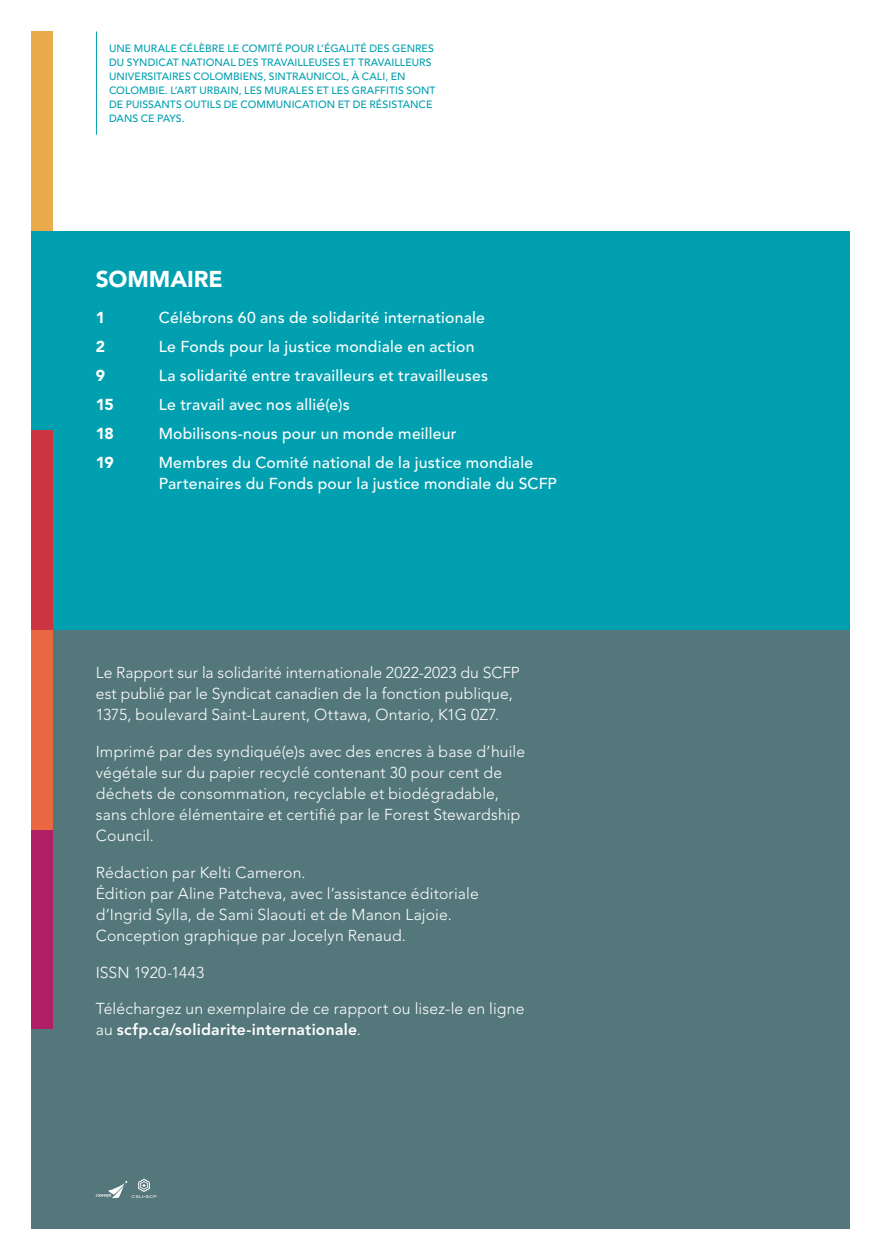
<style>
.page{position:relative;width:882px;height:1260px;background:#fff}
.page>*{position:absolute;margin:0;border:0;box-sizing:border-box;transform-origin:0 0}
.t1{font:900 22.75px "Avenir LT Std";color:#fff}
.t2{font:300 15.75px/21px "Avenir LT Std";letter-spacing:.01em;color:#fff}
.t3{font:500 15.75px/21px "Avenir LT Std";letter-spacing:.015em;color:#fff}
.t4{font:900 15.75px "Avenir LT Std";color:#fff}
.t5{font:500 10.5px/14px "Avenir LT Std";letter-spacing:.005em;color:#00a0b0}
.s1{font-weight:800}
</style>
<div class="page">
<div style="left:32px;top:231px;width:818px;height:399px;background:#00a0b0"></div>
<div style="left:32px;top:630px;width:818px;height:598px;background:#54777b"></div>
<svg style="left:96px;top:1179px;width:60px;height:19px"></svg>
<div style="left:32px;top:830px;width:21px;height:199px;background:#af1f65"></div>
<div style="left:32px;top:32px;width:21px;height:199px;background:#e9ab4c"></div>
<div style="left:32px;top:430px;width:21px;height:200px;background:#cc343f"></div>
<div style="left:32px;top:630px;width:21px;height:200px;background:#ea6742"></div>
<hr style="left:96px;top:31px;width:1px;height:104px;background:#00a0b0">
<p class="t5" style="left:109px;top:42px;width:328px">UNE MURALE CÉLÈBRE LE COMITÉ POUR L’ÉGALITÉ DES GENRES DU SYNDICAT NATIONAL DES TRAVAILLEUSES ET TRAVAILLEURS UNIVERSITAIRES COLOMBIENS, SINTRAUNICOL, À CALI, EN COLOMBIE. L’ART URBAIN, LES MURALES ET LES GRAFFITIS SONT DE PUISSANTS OUTILS DE COMMUNICATION ET DE RÉSISTANCE DANS CE PAYS.</p>
<h1 class="t1" style="left:96px;top:265px;width:129px">SOMMAIRE</h1>
<p class="t4" style="left:96px;top:308px;width:11px">1</p>
<p class="t3" style="left:159px;top:308px;width:328px">Célébrons 60 ans de solidarité internationale</p>
<p class="t4" style="left:96px;top:337px;width:11px">2</p>
<p class="t3" style="left:159px;top:337px;width:317px">Le Fonds pour la justice mondiale en action</p>
<p class="t4" style="left:96px;top:366px;width:11px">9</p>
<p class="t3" style="left:159px;top:366px;width:331px">La solidarité entre travailleurs et travailleuses</p>
<p class="t4" style="left:96px;top:395px;width:20px">15</p>
<p class="t3" style="left:159px;top:394px;width:193px">Le travail avec nos allié(e)s</p>
<p class="t4" style="left:96px;top:424px;width:20px">18</p>
<p class="t3" style="left:159px;top:423px;width:300px">Mobilisons-nous pour un monde meilleur</p>
<p class="t4" style="left:96px;top:453px;width:19px">19</p>
<p class="t3" style="left:159px;top:452px;width:400px">Membres du Comité national de la justice mondiale<br>Partenaires du Fonds pour la justice mondiale du SCFP</p>
<p class="t2" style="left:96px;top:663px;width:426px">Le Rapport sur la solidarité internationale 2022-2023 du SCFP est publié par le Syndicat canadien de la fonction publique,<br>1375, boulevard Saint-Laurent, Ottawa, Ontario, K1G 0Z7.</p>
<p class="t2" style="left:96px;top:741px;width:431px">Imprimé par des syndiqué(e)s avec des encres à base d’huile végétale sur du papier recyclé contenant 30 pour cent de déchets de consommation, recyclable et biodégradable, sans chlore élémentaire et certifié par le Forest Stewardship Council.</p>
<p class="t2" style="left:96px;top:862px;width:385px">Rédaction par Kelti Cameron.<br>Édition par Aline Patcheva, avec l’assistance éditoriale d’Ingrid Sylla, de Sami Slaouti et de Manon Lajoie.<br>Conception graphique par Jocelyn Renaud.</p>
<p class="t2" style="left:96px;top:962px;width:110px">ISSN 1920-1443</p>
<p class="t2" style="left:96px;top:999px;width:430px">Téléchargez un exemplaire de ce rapport ou lisez-le en ligne au <span class="s1">scfp.ca/solidarite-internationale</span>.</p>
</div>
